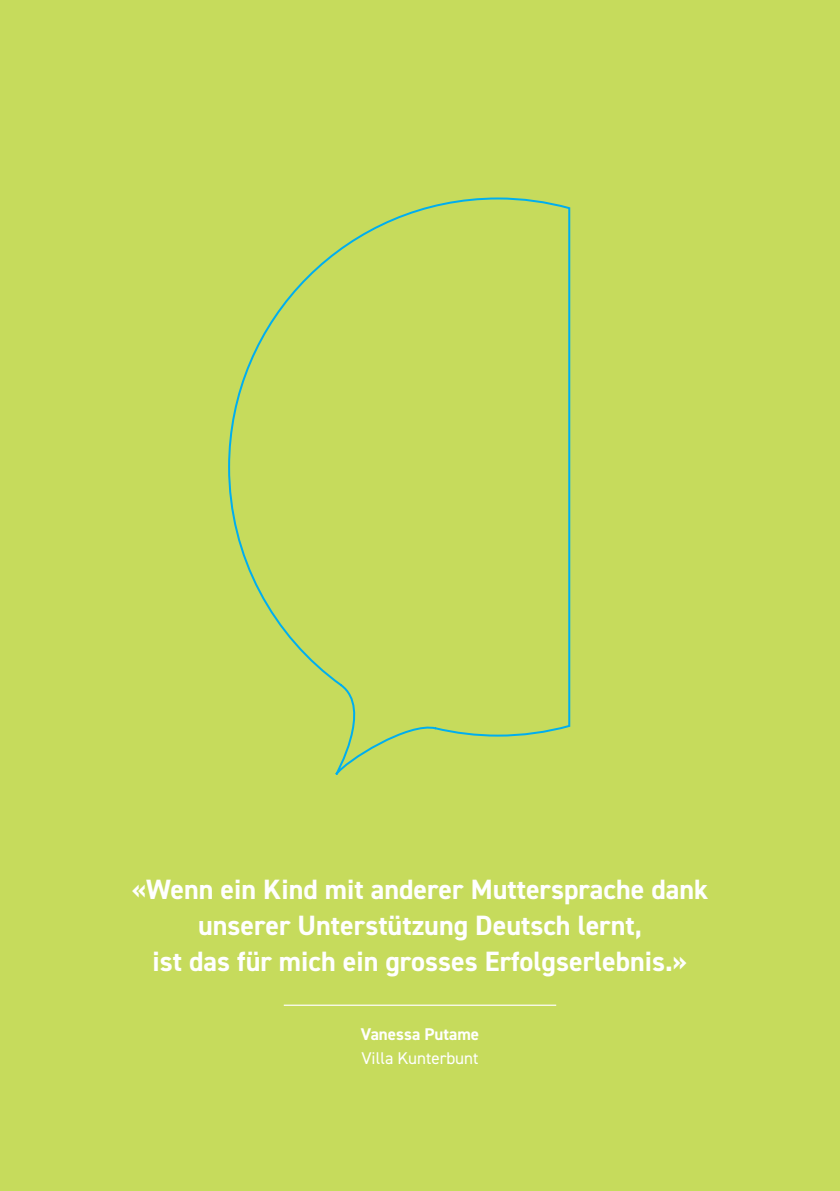
<style>
.page{position:relative;width:840px;height:1191px;background:#fff}
.page>*{position:absolute;margin:0;border:0;box-sizing:border-box;transform-origin:0 0}
.t1{font:700 28px/36px "DIN2014";color:#fff;text-align:center}
.t2{font:17px "DIN2014";color:#fff}
.t3{font:700 17px "DIN2014";color:#fff}
</style>
<div class="page">
<div style="left:0;top:0;width:839px;height:1191px;background:#c6db5c"></div>
<hr style="left:283px;top:1004px;width:273px;height:1px;background:#fff">
<svg style="left:228px;top:197px;width:343px;height:578px"></svg>
<p class="t1" style="left:131px;top:870px;width:578px">«Wenn ein Kind mit anderer Muttersprache dank unserer Unterstützung Deutsch lernt,<br>ist das für mich ein grosses Erfolgserlebnis.»</p>
<p class="t3" style="left:360px;top:1022px;width:120px">Vanessa Putame</p>
<p class="t2" style="left:361px;top:1047px;width:119px">Villa Kunterbunt</p>
</div>
